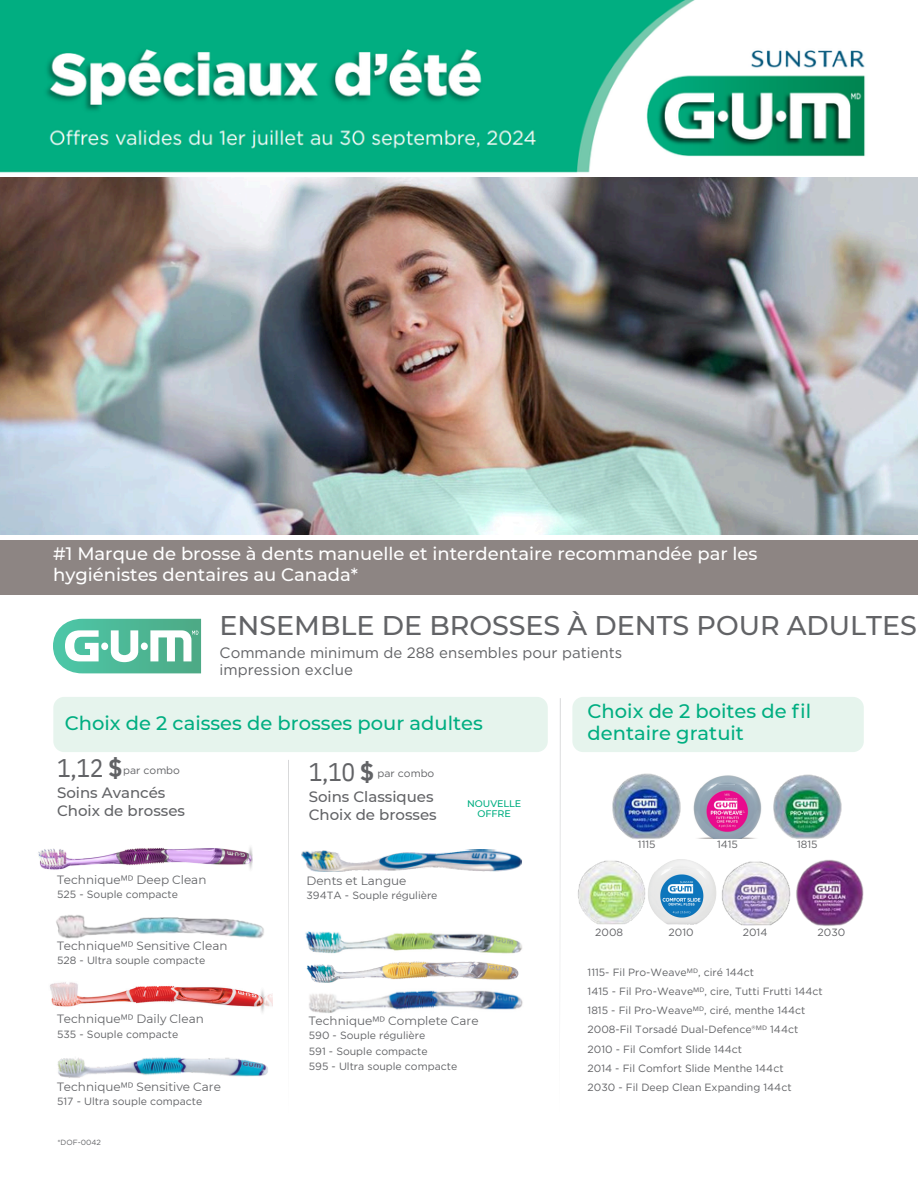
<style>
.page{position:relative;width:918px;height:1188px;background:#fff}
.page>*{position:absolute;margin:0;border:0;box-sizing:border-box;transform-origin:0 0}
.t1{font:500 27px "Montserrat";color:#626366}
.t2{font:25.5px "IBM Plex Sans Cond";color:#626366}
.t3{font:500 19.5px/22.5px "Montserrat";color:#00ae81}
.t4{font:500 18px/21.3px "Montserrat";color:#fff}
.t5{font:15px/16.8px "Gotham";color:#626366}
.t6{font:500 15px/18px "Montserrat";color:#626366}
.t7{font:12px "Montserrat";color:#626366}
.t8{font:10.5px/15.8px "Gotham";color:#626366}
.t9{font:500 9.6px/10.4px "Montserrat";color:#00ae81;text-align:center}
.Footnote{font:7.5px "Gotham";color:#626366}
.s1{font-weight:700}
.s2{font-family:"Noto Sans"}
</style>
<div class="page">
<img style="left:0;top:178px;width:918px;height:356px">
<div style="left:0;top:541px;width:918px;height:54px;background:#8d8583"></div>
<div style="left:53px;top:697px;width:495px;height:55px;background:#e6f4ed;border-radius:11px"></div>
<div style="left:572px;top:697px;width:292px;height:55px;background:#e6f4ed;border-radius:11px"></div>
<hr style="left:289px;top:760px;width:1px;height:360px;background:#939598">
<hr style="left:560px;top:698px;width:1px;height:422px;background:#939598">
<img style="left:57px;top:1038px;width:233px;height:53px">
<img style="left:56px;top:915px;width:208px;height:24px">
<img style="left:306px;top:961px;width:213px;height:22px">
<img style="left:301px;top:849px;width:221px;height:23px">
<img style="left:804px;top:859px;width:60px;height:67px">
<img style="left:612px;top:773px;width:69px;height:66px">
<img style="left:773px;top:774px;width:69px;height:65px">
<img style="left:578px;top:860px;width:57px;height:65px">
<img style="left:732px;top:861px;width:72px;height:65px">
<svg style="left:53px;top:619px;width:148px;height:54px"></svg>
<img style="left:50px;top:982px;width:223px;height:31px">
<img style="left:38px;top:847px;width:215px;height:23px">
<img style="left:693px;top:775px;width:69px;height:64px">
<img style="left:635px;top:859px;width:97px;height:66px">
<img style="left:309px;top:990px;width:214px;height:23px">
<img style="left:0;top:0;width:865px;height:173px">
<img style="left:305px;top:931px;width:217px;height:23px">
<p class="t4" style="left:53px;top:543px;width:706px">#1 Marque de brosse à dents manuelle et interdentaire recommandée par les hygiénistes dentaires au Canada*</p>
<h1 class="t1" style="left:220px;top:609px;width:699px">ENSEMBLE DE BROSSES À DENTS POUR ADULTES</h1>
<p class="t5" style="left:220px;top:644px;width:404px">Commande minimum de 288 ensembles pour patients impression exclue</p>
<h2 class="t3" style="left:65px;top:712px;width:420px">Choix de 2 caisses de brosses pour adultes</h2>
<p class="t2" style="left:57px;top:751px;width:67px">1,12 <span class="s1">$</span></p>
<p class="t2" style="left:309px;top:755px;width:67px">1,10 <span class="s1">$</span></p>
<p class="t8" style="left:123px;top:762px;width:58px">par combo</p>
<p class="t6" style="left:57px;top:784px;width:110px">Soins Avancés</p>
<p class="t6" style="left:57px;top:802px;width:129px">Choix de brosses</p>
<p class="t8" style="left:378px;top:765px;width:58px">par combo</p>
<p class="t6" style="left:309px;top:787px;width:129px">Soins Classiques<br>Choix de brosses</p>
<h3 class="t7" style="left:57px;top:872px;width:151px">Technique<span class="s2">ᴹᴰ</span> Deep Clean</h3>
<h3 class="t8" style="left:57px;top:887px;width:122px">525 - Souple compacte</h3>
<h3 class="t7" style="left:57px;top:938px;width:172px">Technique<span class="s2">ᴹᴰ</span> Sensitive Clean</h3>
<p class="t8" style="left:57px;top:952px;width:150px">528 - Ultra souple compacte</p>
<p class="t7" style="left:307px;top:874px;width:102px">Dents et Langue</p>
<p class="t8" style="left:307px;top:888px;width:133px">394TA - Souple régulière</p>
<p class="t9" style="left:467px;top:799px;width:56px">NOUVELLE<br>OFFRE</p>
<h3 class="t7" style="left:57px;top:1012px;width:148px">Technique<span class="s2">ᴹᴰ</span> Daily Clean</h3>
<p class="t8" style="left:57px;top:1026px;width:123px">535 - Souple compacte</p>
<h3 class="t7" style="left:57px;top:1079px;width:165px">Technique<span class="s2">ᴹᴰ</span> Sensitive Care</h3>
<p class="t8" style="left:57px;top:1093px;width:147px">517 - Ultra souple compacte</p>
<p class="Footnote" style="left:57px;top:1138px;width:45px">*DOF-0042</p>
<h3 class="t7" style="left:309px;top:1014px;width:171px">Technique<span class="s2">ᴹᴰ</span> Complete Care</h3>
<p class="t8" style="left:309px;top:1027px;width:120px">590 - Souple régulière<br>591 - Souple compacte</p>
<p class="t8" style="left:309px;top:1059px;width:150px">595 - Ultra souple compacte</p>
<h2 class="t3" style="left:588px;top:699px;width:225px">Choix de 2 boites de fil dentaire gratuit</h2>
<p class="t8" style="left:638px;top:836px;width:19px">1115</p>
<p class="t8" style="left:717px;top:836px;width:22px">1415</p>
<p class="t8" style="left:797px;top:836px;width:22px">1815</p>
<p class="t8" style="left:595px;top:924px;width:29px">2008</p>
<p class="t8" style="left:743px;top:924px;width:26px">2014</p>
<p class="t8" style="left:669px;top:924px;width:27px">2010</p>
<p class="t8" style="left:818px;top:924px;width:29px">2030</p>
<p class="t8" style="left:588px;top:964px;width:168px">1115- Fil Pro-Weave<span class="s2">ᴹᴰ</span>, ciré 144ct</p>
<p class="t8" style="left:588px;top:984px;width:237px">1415 - Fil Pro-Weave<span class="s2">ᴹᴰ</span>, cire, Tutti Frutti 144ct</p>
<p class="t8" style="left:588px;top:1003px;width:219px">1815 - Fil Pro-Weave<span class="s2">ᴹᴰ</span>, ciré, menthe 144ct</p>
<p class="t8" style="left:588px;top:1022px;width:212px">2008-Fil Torsadé Dual-Defence®<span class="s2">ᴹᴰ</span> 144ct</p>
<p class="t8" style="left:588px;top:1041px;width:156px">2010 - Fil Comfort Slide 144ct</p>
<p class="t8" style="left:588px;top:1060px;width:197px">2014 - Fil Comfort Slide Menthe 144ct</p>
<p class="t8" style="left:588px;top:1079px;width:205px">2030 - Fil Deep Clean Expanding 144ct</p>
</div>
